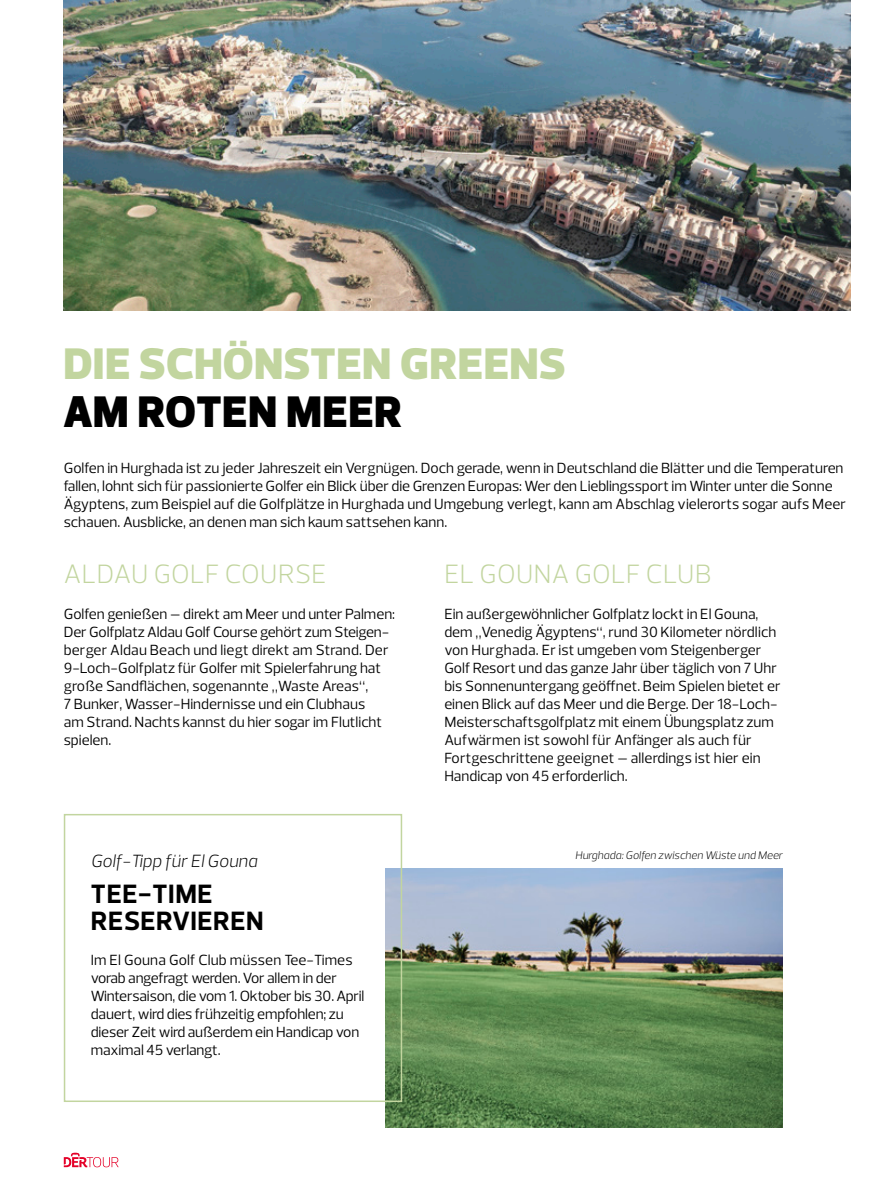
<style>
.page{position:relative;width:893px;height:1191px;background:#fff}
.page>*{position:absolute;margin:0;border:0;box-sizing:border-box;transform-origin:0 0}
.t1{font:900 45px "Prelo";color:#c2d59f}
.t2{font:900 45px "Prelo";letter-spacing:.015em;color:#000}
.t3{font:300 27px "Prelo";letter-spacing:.01em;color:#c2d59f}
.t4{font:700 27px/27px "Prelo";letter-spacing:.025em;color:#000}
.t5{font:italic 300 18px "Prelo";color:#000}
.t6{font:15px/18px "Prelo";color:#000}
.t7{font:italic 300 11.25px "Prelo";color:#000}
</style>
<div class="page">
<img style="left:385px;top:869px;width:398px;height:258px">
<img style="left:64px;top:0;width:786px;height:311px">
<div style="left:64px;top:814px;width:338px;height:288px;border:2px solid #c2d59f"></div>
<svg style="left:64px;top:1152px;width:55px;height:15px"></svg>
<h1 class="t1" style="left:63px;top:336px;width:504px">DIE SCHÖNSTEN GREENS</h1>
<h1 class="t2" style="left:63px;top:384px;width:340px">AM ROTEN MEER</h1>
<p class="t6" style="left:64px;top:459px;width:784px">Golfen in Hurghada ist zu jeder Jahreszeit ein Vergnügen. Doch gerade, wenn in Deutschland die Blätter und die Temperaturen fallen, lohnt sich für passionierte Golfer ein Blick über die Grenzen Europas: Wer den Lieblingssport im Winter unter die Sonne Ägyptens, zum Beispiel auf die Golfplätze in Hurghada und Umgebung verlegt, kann am Abschlag vielerorts sogar aufs Meer schauen. Ausblicke, an denen man sich kaum sattsehen kann.</p>
<h2 class="t3" style="left:64px;top:557px;width:264px">ALDAU GOLF COURSE</h2>
<p class="t6" style="left:64px;top:605px;width:333px">Golfen genießen – direkt am Meer und unter Palmen:<br>Der Golfplatz Aldau Golf Course gehört zum Steigen&shy;berger Aldau Beach und liegt direkt am Strand. Der 9-Loch-Golfplatz für Golfer mit Spielerfahrung hat große Sandflächen, sogenannte „Waste Areas“,<br>7 Bunker, Wasser-Hindernisse und ein Clubhaus<br>am Strand. Nachts kannst du hier sogar im Flutlicht spielen.</p>
<p class="t5" style="left:91px;top:850px;width:168px">Golf-Tipp für El Gouna</p>
<h2 class="t4" style="left:91px;top:880px;width:174px">TEE-TIME<br>RESERVIEREN</h2>
<p class="t6" style="left:91px;top:950px;width:275px">Im El Gouna Golf Club müssen Tee-Times vorab angefragt werden. Vor allem in der Wintersaison, die vom 1. Oktober bis 30. April dauert, wird dies frühzeitig empfohlen; zu dieser Zeit wird außerdem ein Handicap von maximal 45 verlangt.</p>
<h2 class="t3" style="left:445px;top:557px;width:268px">EL GOUNA GOLF CLUB</h2>
<p class="t6" style="left:444px;top:605px;width:338px">Ein außergewöhnlicher Golfplatz lockt in El Gouna, dem „Venedig Ägyptens“, rund 30 Kilometer nördlich von Hurghada. Er ist umgeben vom Steigenberger Golf Resort und das ganze Jahr über täglich von 7 Uhr bis Sonnenuntergang geöffnet. Beim Spielen bietet er einen Blick auf das Meer und die Berge. Der 18-Loch-Meisterschaftsgolfplatz mit einem Übungsplatz zum Aufwärmen ist sowohl für Anfänger als auch für Fortgeschrittene geeignet – allerdings ist hier ein Handicap von 45 erforderlich.</p>
<p class="t7" style="left:575px;top:848px;width:209px">Hurghada: Golfen zwischen Wüste und Meer</p>
</div>
